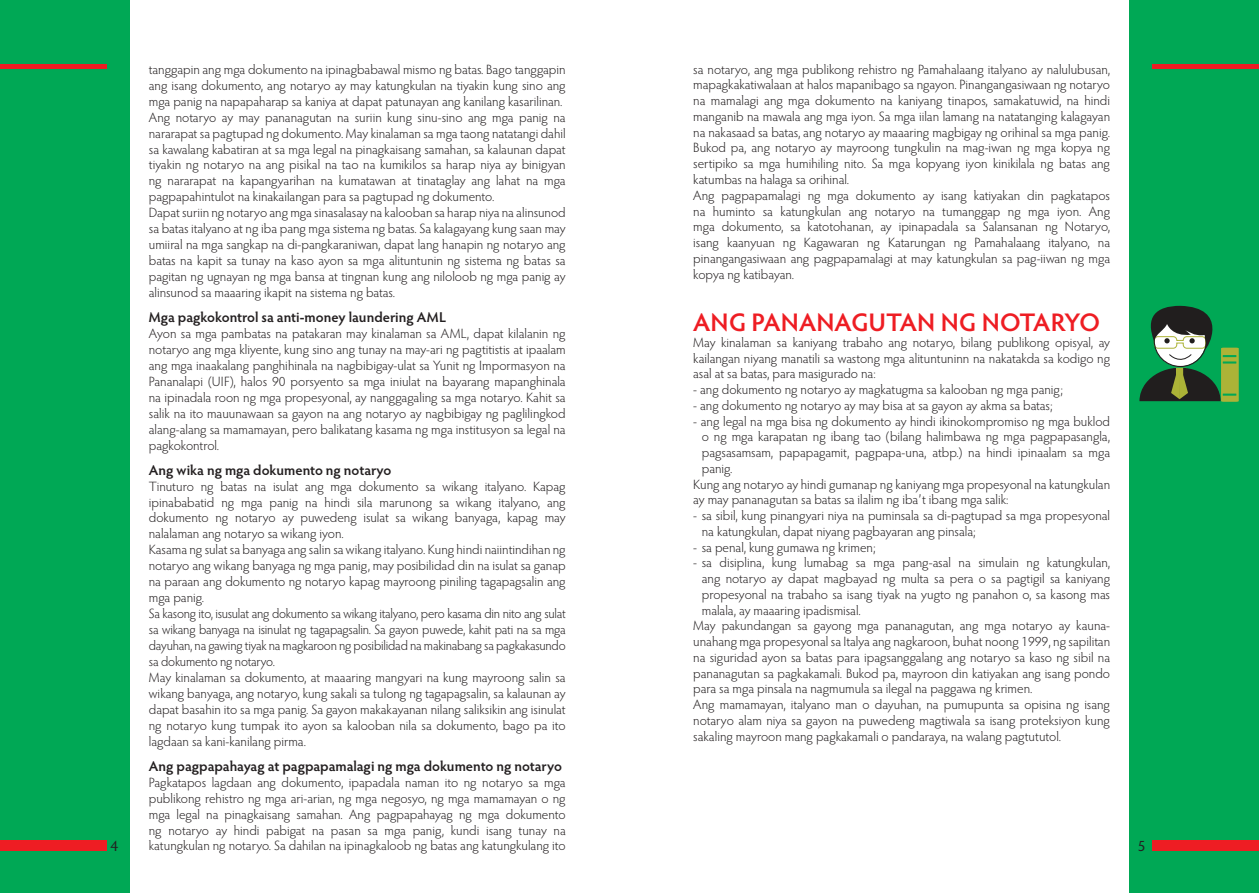
<style>
.page{position:relative;width:1259px;height:893px;background:#fff}
.page>*{position:absolute;margin:0;border:0;box-sizing:border-box;transform-origin:0 0}
.t1{font:600 25.5px "Hypatia Sans Pro";letter-spacing:.005em;color:#ee1d23}
.t2{font:15px "Hypatia Sans Pro";color:#231f20}
.t3{font:600 14.25px "Hypatia Sans Pro";color:#231f20}
.t4{font:300 13.5px/15.9px "Hypatia Sans Pro";color:#231f20}
</style>
<div class="page">
<div style="left:0;top:0;width:130px;height:893px;background:#00a855"></div>
<div style="left:1129px;top:0;width:130px;height:893px;background:#00a855"></div>
<div style="left:0;top:840px;width:106px;height:10px;background:#ee1d23"></div>
<hr style="left:0;top:64px;width:106px;height:4px;background:#ee1d23">
<div style="left:1152px;top:840px;width:107px;height:10px;background:#ee1d23"></div>
<hr style="left:1152px;top:64px;width:107px;height:4px;background:#ee1d23">
<svg style="left:1139px;top:306px;width:99px;height:96px"></svg>
<p class="t4" style="left:693px;top:61px;width:418px">sa notaryo, ang mga publikong rehistro ng Pamahalaang italyano ay nalulubusan, mapagkakatiwalaan at halos mapanibago sa ngayon. Pinangangasiwaan ng notaryo na mamalagi ang mga dokumento na kaniyang tinapos, samakatuwid, na hindi manganib na mawala ang mga iyon. Sa mga iilan lamang na natatanging kalagayan na nakasaad sa batas, ang notaryo ay maaaring magbigay ng orihinal sa mga panig.<br>Bukod pa, ang notaryo ay mayroong tungkulin na mag-iwan ng mga kopya ng sertipiko sa mga humihiling nito. Sa mga kopyang iyon kinikilala ng batas ang katumbas na halaga sa orihinal.<br>Ang pagpapamalagi ng mga dokumento ay isang katiyakan din pagkatapos na huminto sa katungkulan ang notaryo na tumanggap ng mga iyon. Ang mga dokumento, sa katotohanan, ay ipinapadala sa Salansanan ng Notaryo, isang kaanyuan ng Kagawaran ng Katarungan ng Pamahalaang italyano, na pinangangasiwaan ang pagpapamalagi at may katungkulan sa pag-iiwan ng mga kopya ng katibayan.</p>
<h1 class="t1" style="left:693px;top:305px;width:408px">ANG PANANAGUTAN NG NOTARYO</h1>
<p class="t4" style="left:693px;top:334px;width:418px;text-align:justify">May kinalaman sa kaniyang trabaho ang notaryo, bilang publikong opisyal, ay kailangan niyang manatili sa wastong mga alituntuninn na nakatakda sa kodigo ng asal at sa batas, para masigurado na:</p>
<p class="t4" style="left:693px;top:381px;width:371px">- ang dokumento ng notaryo ay magkatugma sa kalooban ng mga panig;</p>
<p class="t4" style="left:693px;top:397px;width:361px">- ang dokumento ng notaryo ay may bisa at sa gayon ay akma sa batas;</p>
<p class="t4" style="left:693px;top:413px;width:418px">- ang legal na mga bisa ng dokumento ay hindi ikinokompromiso ng mga buklod</p>
<p class="t4" style="left:702px;top:428px;width:410px">o ng mga karapatan ng ibang tao (bilang halimbawa ng mga pagpapasangla,</p>
<p class="t4" style="left:702px;top:444px;width:410px">pagsasamsam, papapagamit, pagpapa-una, atbp.) na hindi ipinaalam sa mga</p>
<p class="t4" style="left:702px;top:460px;width:32px">panig.</p>
<p class="t4" style="left:693px;top:476px;width:418px">Kung ang notaryo ay hindi gumanap ng kaniyang mga propesyonal na katungkulan</p>
<p class="t4" style="left:693px;top:491px;width:317px">ay may pananagutan sa batas sa ilalim ng iba’t ibang mga salik:</p>
<p class="t4" style="left:702px;top:507px;width:410px;text-indent:-9px">- sa sibil, kung pinangyari niya na puminsala sa di-pagtupad sa mga propesyonal na katungkulan, dapat niyang pagbayaran ang pinsala;</p>
<p class="t4" style="left:693px;top:539px;width:184px">- sa penal, kung gumawa ng krimen;</p>
<p class="t4" style="left:693px;top:554px;width:418px">- sa disiplina, kung lumabag sa mga pang-asal na simulain ng katungkulan,</p>
<p class="t4" style="left:702px;top:570px;width:410px">ang notaryo ay dapat magbayad ng multa sa pera o sa pagtigil sa kaniyang</p>
<p class="t4" style="left:702px;top:586px;width:410px">propesyonal na trabaho sa isang tiyak na yugto ng panahon o, sa kasong mas</p>
<p class="t4" style="left:702px;top:602px;width:160px">malala, ay maaaring ipadismisal.</p>
<p class="t4" style="left:693px;top:617px;width:418px">May pakundangan sa gayong mga pananagutan, ang mga notaryo ay kauna-</p>
<p class="t4" style="left:693px;top:633px;width:418px">unahang mga propesyonal sa Italya ang nagkaroon, buhat noong 1999, ng sapilitan</p>
<p class="t4" style="left:693px;top:649px;width:418px">na siguridad ayon sa batas para ipagsanggalang ang notaryo sa kaso ng sibil na</p>
<p class="t4" style="left:693px;top:665px;width:418px">pananagutan sa pagkakamali. Bukod pa, mayroon din katiyakan ang isang pondo</p>
<p class="t4" style="left:693px;top:680px;width:341px">para sa mga pinsala na nagmumula sa ilegal na paggawa ng krimen.</p>
<p class="t4" style="left:693px;top:696px;width:418px">Ang mamamayan, italyano man o dayuhan, na pumupunta sa opisina ng isang</p>
<p class="t4" style="left:693px;top:712px;width:418px">notaryo alam niya sa gayon na puwedeng magtiwala sa isang proteksiyon kung</p>
<p class="t4" style="left:693px;top:728px;width:369px">sakaling mayroon mang pagkakamali o pandaraya, na walang pagtututol.</p>
<p class="t4" style="left:149px;top:61px;width:418px">tanggapin ang mga dokumento na ipinagbabawal mismo ng batas. Bago tanggapin ang isang dokumento, ang notaryo ay may katungkulan na tiyakin kung sino ang mga panig na napapaharap sa kaniya at dapat patunayan ang kanilang kasarilinan.<br>Ang notaryo ay may pananagutan na suriin kung sinu-sino ang mga panig na nararapat sa pagtupad ng dokumento. May kinalaman sa mga taong natatangi dahil sa kawalang kabatiran at sa mga legal na pinagkaisang samahan, sa kalaunan dapat tiyakin ng notaryo na ang pisikal na tao na kumikilos sa harap niya ay binigyan ng nararapat na kapangyarihan na kumatawan at tinataglay ang lahat na mga pagpapahintulot na kinakailangan para sa pagtupad ng dokumento.<br>Dapat suriin ng notaryo ang mga sinasalasay na kalooban sa harap niya na alinsunod sa batas italyano at ng iba pang mga sistema ng batas. Sa kalagayang kung saan may umiiral na mga sangkap na di-pangkaraniwan, dapat lang hanapin ng notaryo ang batas na kapit sa tunay na kaso ayon sa mga alituntunin ng sistema ng batas sa pagitan ng ugnayan ng mga bansa at tingnan kung ang niloloob ng mga panig ay alinsunod sa maaaring ikapit na sistema ng batas.</p>
<p class="t3" style="left:149px;top:307px;width:299px">Mga pagkokontrol sa anti-money laundering AML</p>
<p class="t4" style="left:149px;top:325px;width:418px;text-align:justify">Ayon sa mga pambatas na patakaran may kinalaman sa AML, dapat kilalanin ng notaryo ang mga kliyente, kung sino ang tunay na may-ari ng pagtitistis at ipaalam ang mga inaakalang panghihinala na nagbibigay-ulat sa Yunit ng Impormasyon na Pananalapi (UIF), halos 90 porsyento sa mga iniulat na bayarang mapanghinala na ipinadala roon ng mga propesyonal, ay nanggagaling sa mga notaryo. Kahit sa salik na ito mauunawaan sa gayon na ang notaryo ay nagbibigay ng paglilingkod alang-alang sa mamamayan, pero balikatang kasama ng mga institusyon sa legal na pagkokontrol.</p>
<p class="t3" style="left:149px;top:460px;width:244px">Ang wika ng mga dokumento ng notaryo</p>
<p class="t4" style="left:149px;top:478px;width:418px">Tinuturo ng batas na isulat ang mga dokumento sa wikang italyano. Kapag ipinababatid ng mga panig na hindi sila marunong sa wikang italyano, ang dokumento ng notaryo ay puwedeng isulat sa wikang banyaga, kapag may nalalaman ang notaryo sa wikang iyon.<br>Kasama ng sulat sa banyaga ang salin sa wikang italyano. Kung hindi naiintindihan ng notaryo ang wikang banyaga ng mga panig, may posibilidad din na isulat sa ganap na paraan ang dokumento ng notaryo kapag mayroong piniling tagapagsalin ang mga panig.<br>Sa kasong ito, isusulat ang dokumento sa wikang italyano, pero kasama din nito ang sulat sa wikang banyaga na isinulat ng tagapagsalin. Sa gayon puwede, kahit pati na sa mga dayuhan, na gawing tiyak na magkaroon ng posibilidad na makinabang sa pagkakasundo sa dokumento ng notaryo.<br>May kinalaman sa dokumento, at maaaring mangyari na kung mayroong salin sa wikang banyaga, ang notaryo, kung sakali sa tulong ng tagapagsalin, sa kalaunan ay dapat basahin ito sa mga panig. Sa gayon makakayanan nilang saliksikin ang isinulat ng notaryo kung tumpak ito ayon sa kalooban nila sa dokumento, bago pa ito lagdaan sa kani-kanilang pirma.</p>
<p class="t3" style="left:149px;top:756px;width:415px">Ang pagpapahayag at pagpapamalagi ng mga dokumento ng notaryo</p>
<p class="t4" style="left:149px;top:774px;width:418px;text-align:justify">Pagkatapos lagdaan ang dokumento, ipapadala naman ito ng notaryo sa mga publikong rehistro ng mga ari-arian, ng mga negosyo, ng mga mamamayan o ng mga legal na pinagkaisang samahan. Ang pagpapahayag ng mga dokumento ng notaryo ay hindi pabigat na pasan sa mga panig, kundi isang tunay na katungkulan ng notaryo. Sa dahilan na ipinagkaloob ng batas ang katungkulang ito</p>
<p class="t2" style="left:111px;top:836px;width:9px">4</p>
<p class="t2" style="left:1137px;top:836px;width:9px">5</p>
</div>
